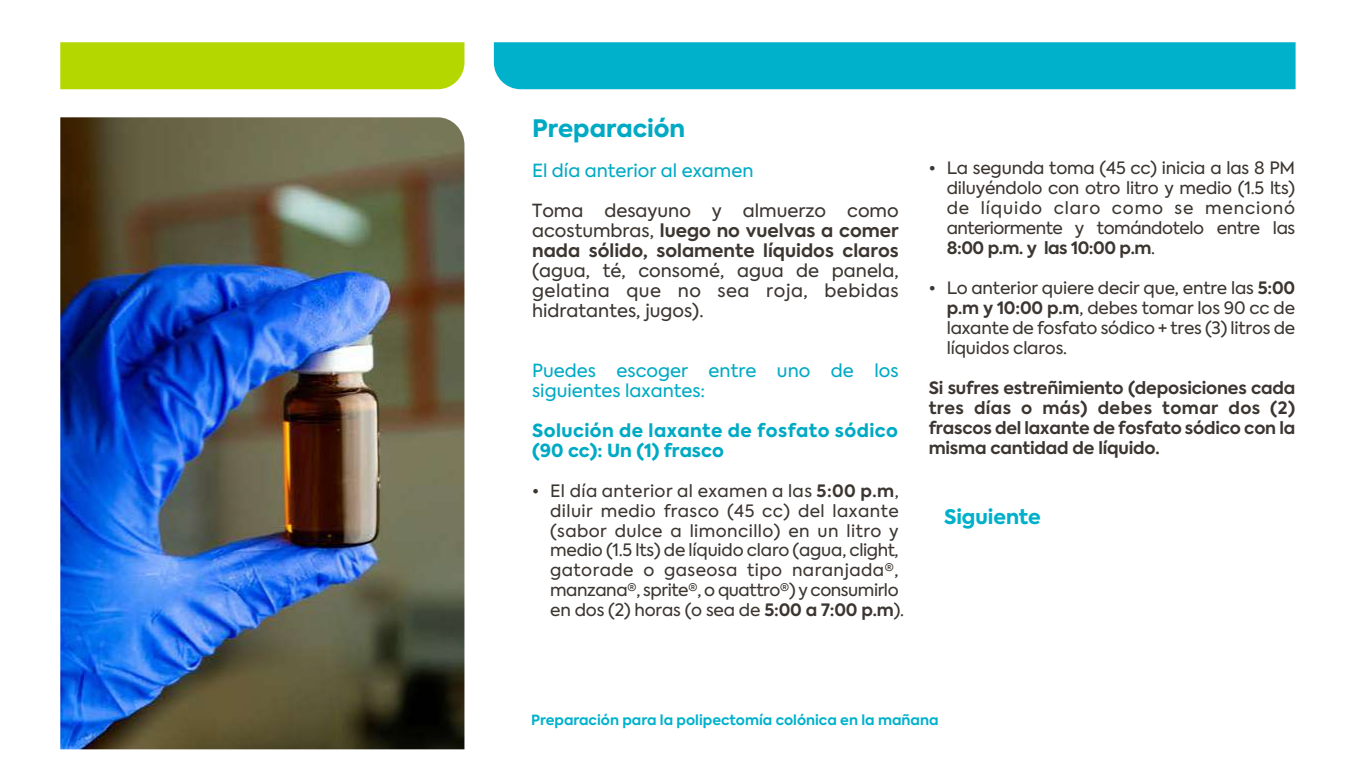
<style>
.page{position:relative;width:1366px;height:768px;background:#fff}
.page>*{position:absolute;margin:0;border:0;box-sizing:border-box;transform-origin:0 0}
.t1{font:800 24px "Axiforma";color:#00aac4}
.t2{font:800 20px "Axiforma";color:#00b0ca}
.t3{font:700 18px/20px "Axiforma";color:#3c3631;text-align:justify}
.t4{font:18px/20px "Axiforma";letter-spacing:.025em;color:#3c3631;text-align:justify}
.t5{font:18px/20px "Axiforma";color:#00aac4}
.t6{font:800 18px/20px "Axiforma";letter-spacing:.025em;color:#00aac4}
.t7{font:17px/20px "Axiforma";letter-spacing:-.01em;color:#3c3631;text-align:justify}
.t8{font:17px/20px "Axiforma";letter-spacing:.025em;color:#3c3631}
.t9{font:700 17px/20px "Axiforma";letter-spacing:-.01em;color:#3c3631;text-align:justify}
.t10{font:700 14px "Axiforma";color:#00b1cc}
.s1{font-weight:400}
.s2{font-weight:700}
</style>
<div class="page">
<img style="left:60px;top:117px;width:404px;height:632px">
<div style="left:60px;top:42px;width:404px;height:47px;background:#b5d700"></div>
<div style="left:494px;top:42px;width:802px;height:47px;background:#00b1cc"></div>
<h1 class="t1" style="left:532px;top:111px;width:155px">Preparación</h1>
<p class="t5" style="left:532px;top:161px;width:223px">El día anterior al examen</p>
<p class="t3" style="left:532px;top:200px;width:368px"><span class="s1">Toma desayuno y almuerzo como acostumbras,</span> luego no vuelvas a comer nada sólido, solamente líquidos claros</p>
<p class="t4" style="left:532px;top:260px;width:368px">(agua, té, consomé, agua de panela, gelatina que no sea roja, bebidas hidratantes, jugos).</p>
<p class="t5" style="left:532px;top:360px;width:368px">Puedes escoger entre uno de los siguientes laxantes:</p>
<p class="t6" style="left:532px;top:420px;width:367px">Solución de laxante de fosfato sódico (90 cc): Un (1) frasco</p>
<p class="t8" style="left:550px;top:481px;width:356px;text-indent:-18px">• El día anterior al examen a las <span class="s2">5:00 p.m</span>, diluir medio frasco (45 cc) del laxante (sabor dulce a limoncillo) en un litro y medio (1.5 lts) de líquido claro (agua, clight, gatorade o gaseosa tipo naranjada®, manzana®, sprite®, o quattro®) y consumirlo en dos (2) horas (o sea de <span class="s2">5:00 a 7:00 p.m</span>).</p>
<p class="t7" style="left:947px;top:159px;width:350px;text-indent:-18px">• La segunda toma (45 cc) inicia a las 8 PM diluyéndolo con otro litro y medio (1.5 lts) de líquido claro como se mencionó anteriormente y tomándotelo entre las <span class="s2">8:00 p.m. y las 10:00 p.m</span>.</p>
<p class="t7" style="left:947px;top:278px;width:350px;text-indent:-18px">• Lo anterior quiere decir que, entre las <span class="s2">5:00 p.m y 10:00 p.m</span>, debes tomar los 90 cc de laxante de fosfato sódico + tres (3) litros de líquidos claros.</p>
<p class="t9" style="left:929px;top:378px;width:368px">Si sufres estreñimiento (deposiciones cada tres días o más) debes tomar dos (2) frascos del laxante de fosfato sódico con la misma cantidad de líquido.</p>
<p class="t2" style="left:944px;top:503px;width:98px">Siguiente</p>
<p class="t10" style="left:531px;top:711px;width:409px">Preparación para la polipectomía colónica en la mañana</p>
</div>
